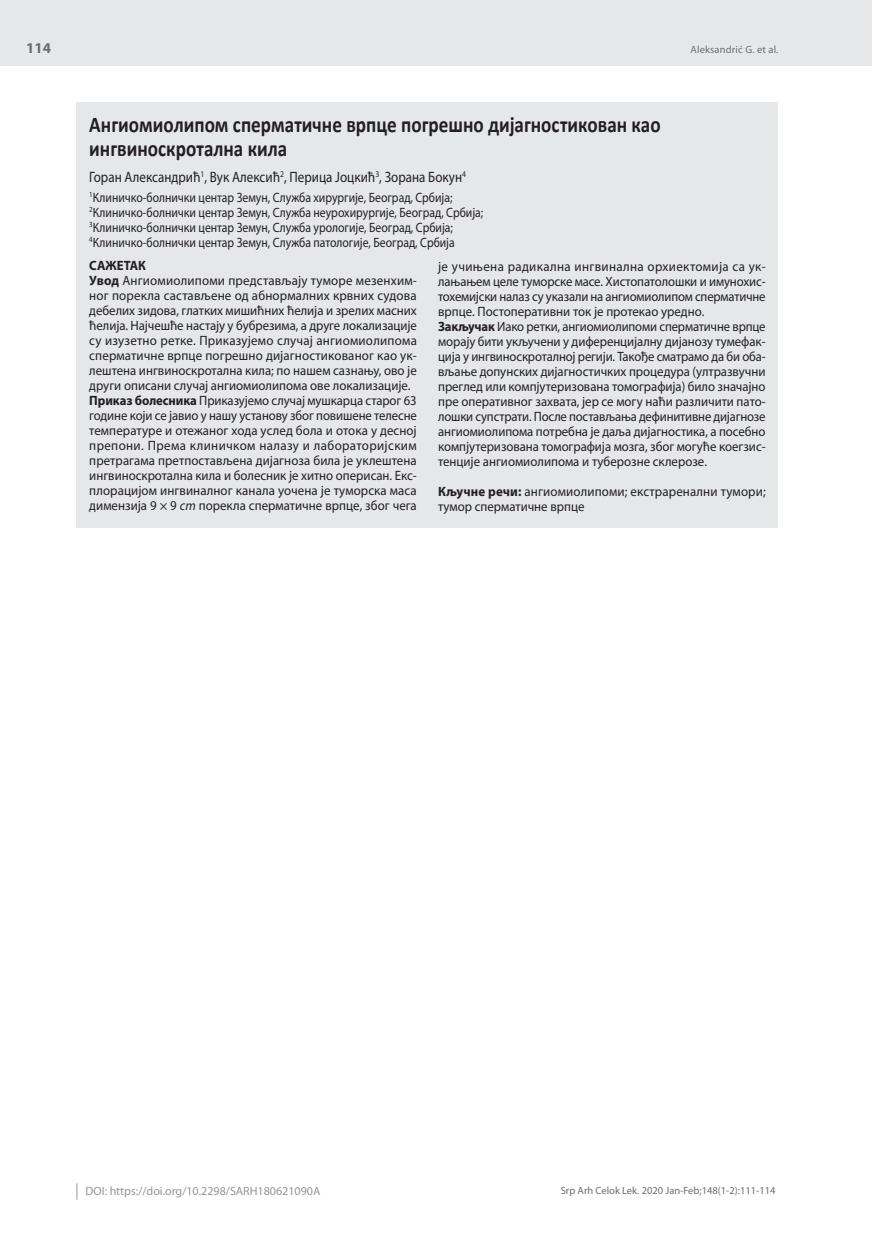
<style>
.page{position:relative;width:872px;height:1234px;background:#fff}
.page>*{position:absolute;margin:0;border:0;box-sizing:border-box;transform-origin:0 0}
.t1{font:700 22.5px/24px "Calibri";color:#231f20;scale:.85 1}
.t2{font:15px "Myriad Pro";color:#231f20;scale:.87 1}
.t3{font:700 15px "Myriad Pro";color:#6c6d70}
.t4{font:13.5px/15px "Myriad Pro";color:#231f20;scale:.96 1}
.t5{font:13.5px/15px "Myriad Pro";color:#231f20;scale:.87 1}
.t6{font:12px "Myriad Pro";color:#939598}
.t7{font:10.5px "Myriad Pro";color:#6c6d70}
.s1{font-weight:700}
.s2{font-style:italic}
</style>
<div class="page">
<div style="left:0;top:0;width:872px;height:66px;background:#e6e7e9"></div>
<svg style="left:77px;top:1183px;width:1px;height:16px"></svg>
<div style="left:77px;top:102px;width:701px;height:426px;background:#e6e7e9"></div>
<p class="t3" style="left:26px;top:38px;width:26px">114</p>
<h1 class="t1" style="left:89px;top:112px;width:673px">Ангиомиолипом сперматичне врпце погрешно дијагностикован као ингвиноскротална кила</h1>
<p class="t2" style="left:89px;top:168px;width:434px">Горан Александрић<sup>1</sup>, Вук Алексић<sup>2</sup>, Перица Јоцкић<sup>3</sup>, Зорана Бокун<sup>4</sup></p>
<p class="t5" style="left:89px;top:189px;width:454px"><sup>1</sup>Клиничко-болнички центар Земун, Служба хирургије, Београд, Србија; <sup>2</sup>Клиничко-болнички центар Земун, Служба неурохирургије, Београд, Србија; <sup>3</sup>Клиничко-болнички центар Земун, Служба урологије, Београд, Србија; <sup>4</sup>Клиничко-болнички центар Земун, Служба патологије, Београд, Србија</p>
<p class="t7" style="left:690px;top:43px;width:89px">Aleksandrić G. et al.</p>
<p class="t4" style="left:89px;top:257px;width:343px"><span class="s1">САЖЕТАК<br>Увод</span> Ангиомиолипоми представљају туморе мезенхим&shy;ног порекла састављене од абнормалних крвних судова дебелих зидова, глатких мишићних ћелија и зрелих масних ћелија. Најчешће настају у бубрезима, а друге локализације су изузетно ретке. Приказујемо случај ангиомиолипома сперматичне врпце погрешно дијагностикованог као ук&shy;лештена ингвиноскротална кила; по нашем сазнању, ово је други описани случај ангиомиолипома ове локализације.<br><span class="s1">Приказ болесника</span> Приказујемо случај мушкарца старог 63 године који се јавио у нашу установу због повишене телесне температуре и отежаног хода услед бола и отока у десној препони. Према клиничком налазу и лабораторијским претрагама претпостављена дијагноза била је уклештена ингвиноскротална кила и болесник је хитно оперисан. Екс&shy;плорацијом ингвиналног канала уочена је туморска маса димензија 9 × 9 <span class="s2">cm</span> порекла сперматичне врпце, због чега</p>
<p class="t4" style="left:438px;top:258px;width:343px">је учињена радикална ингвинална орхиектомија са ук&shy;лањањем целе туморске масе. Хистопатолошки и имунохис&shy;тохемијски налаз су указали на ангиомиолипом сперматичне врпце. Постоперативни ток је протекао уредно.<br><span class="s1">Закључак</span> Иако ретки, ангиомиолипоми сперматичне врпце морају бити укључени у диференцијалну дијанозу тумефак&shy;ција у ингвиноскроталној регији. Такође сматрамо да би оба&shy;вљање допунских дијагностичких процедура (ултразвучни преглед или компјутеризована томографија) било значајно пре оперативног захвата, јер се могу наћи различити пато&shy;лошки супстрати. После постављања дефинитивне дијагнозе ангиомиолипома потребна је даља дијагностика, а посебно компјутеризована томографија мозга, због могуће коегзис&shy;тенције ангиомиолипома и туберозне склерозе.</p>
<p class="t4" style="left:438px;top:483px;width:343px"><span class="s1">Кључне речи:</span> ангиомиолипоми; екстраренални тумори; тумор сперматичне врпце</p>
<p class="t6" style="left:86px;top:1183px;width:236px">DOI: https://doi.org/10.2298/SARH180621090A</p>
<p class="t7" style="left:561px;top:1184px;width:216px">Srp Arh Celok Lek. 2020 Jan-Feb;148(1-2):111-114</p>
</div>
